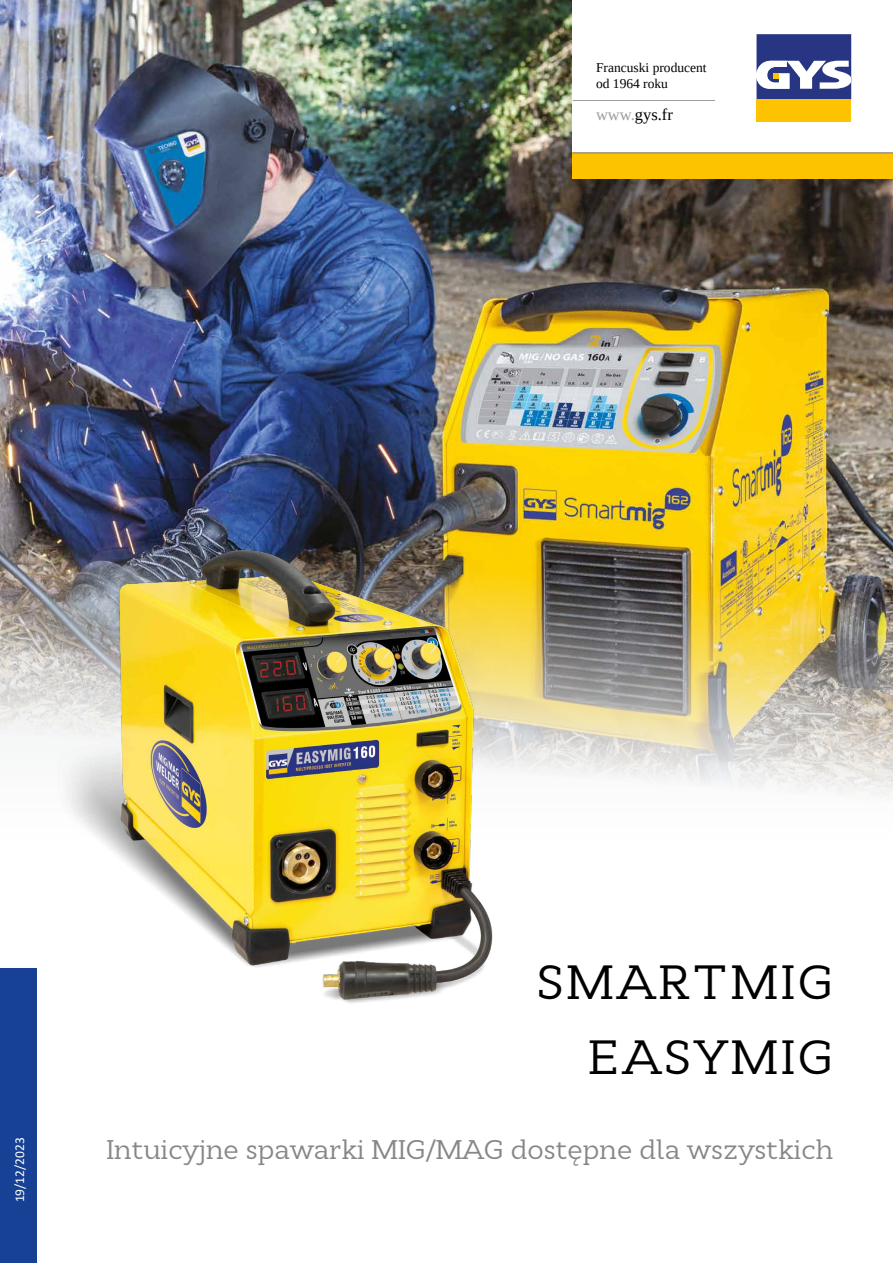
<style>
.page{position:relative;width:893px;height:1263px;background:#fff}
.page>*{position:absolute;margin:0;border:0;box-sizing:border-box;transform-origin:0 0}
.t1{font:48px/75.4px "Cyntho Slab Pro";letter-spacing:.06em;color:#000;text-align:right}
.t2{font:27px "Cyntho Slab Pro";color:#878787}
.t3{font:16.5px "Tinos";color:#000}
.t4{font:13.5px/16.2px "Tinos";color:#000}
.t5{font:13.5px "Calibri";color:#fff}
.s1{color:#9d9d9c}
</style>
<div class="page">
<img style="left:0;top:0;width:893px;height:519px">
<img style="left:0;top:519px;width:893px;height:278px">
<div style="left:573px;top:0;width:144px;height:100px;background:#fff"></div>
<div style="left:573px;top:100px;width:144px;height:53px;background:#fff"></div>
<div style="left:715px;top:0;width:178px;height:153px;background:#fff"></div>
<div style="left:756px;top:100px;width:95px;height:22px;background:#fdc300"></div>
<svg style="left:756px;top:34px;width:95px;height:66px"></svg>
<div style="left:573px;top:153px;width:320px;height:26px;background:#fdc300"></div>
<hr style="left:573px;top:100px;width:142px;height:1px;background:#9d9d9c">
<hr style="left:573px;top:153px;width:320px;height:1px;background:#9d9d9c">
<div style="left:0;top:968px;width:37px;height:295px;background:#164194"></div>
<img style="left:54px;top:539px;width:477px;height:464px">
<p class="t4" style="left:596px;top:59px;width:112px">Francuski producent od 1964 roku</p>
<p class="t3" style="left:596px;top:104px;width:78px"><span class="s1">www.</span>gys.fr</p>
<p class="t5" style="left:10px;top:1202px;width:67px;rotate:-90deg">19/12/2023</p>
<h1 class="t1" style="left:537px;top:944px;width:298px">SMARTMIG<br>EASYMIG</h1>
<p class="t2" style="left:106px;top:1133px;width:729px">Intuicyjne spawarki MIG/MAG dostępne dla wszystkich</p>
</div>
